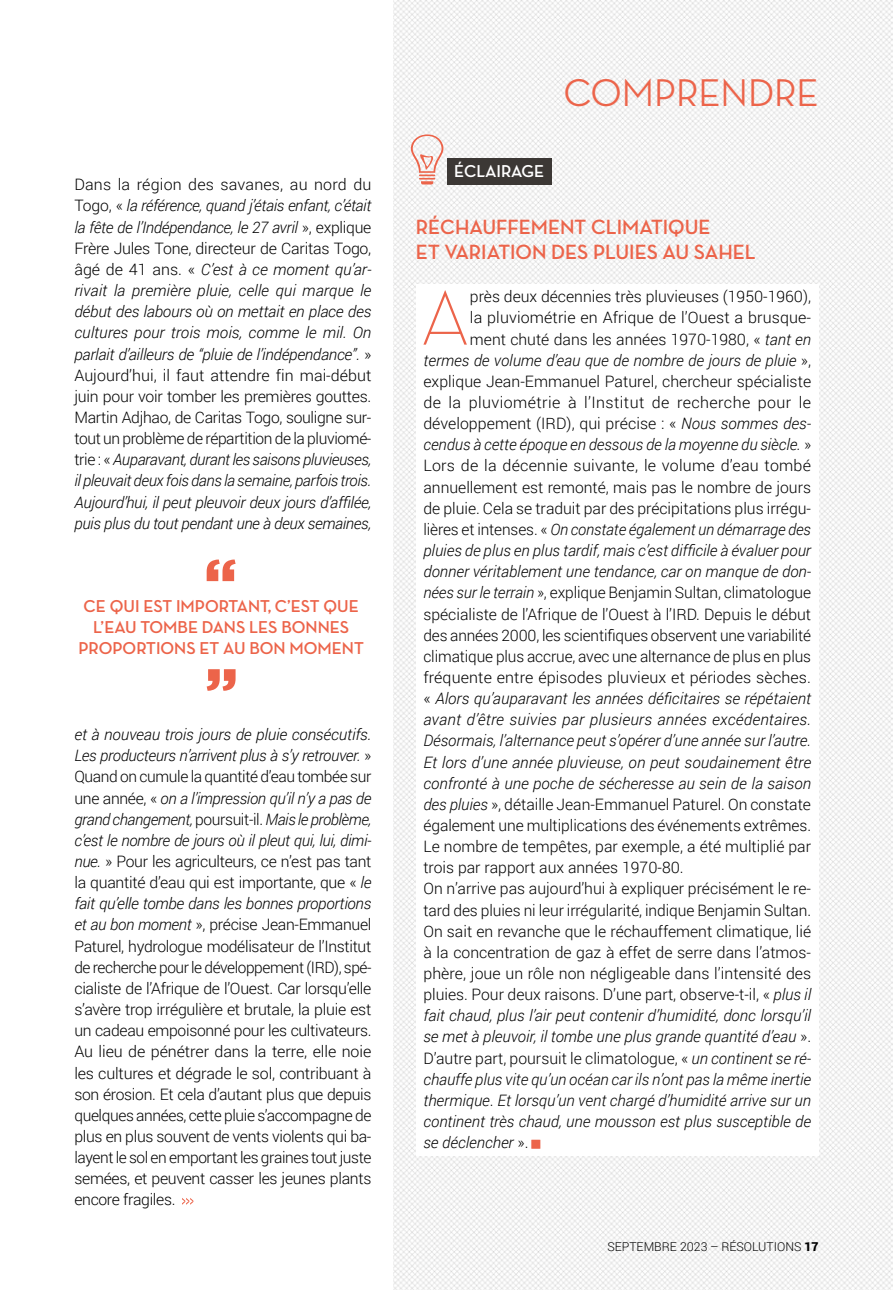
<style>
.page{position:relative;width:893px;height:1290px;background:#fff}
.page>*{position:absolute;margin:0;border:0;box-sizing:border-box;transform-origin:0 0}
.t1{font:300 77.88px "Neutra Disp";color:#ec644a}
.t2{font:500 39.38px "Neutra Disp";color:#ec644a}
.t3{font:700 21px/24.5px "Neutra Disp";color:#ec644a}
.t4{font:700 17.5px/21px "Neutra Disp";color:#ec644a;text-align:center}
.t5{font:700 17.5px "Neutra Disp";letter-spacing:-.005em;color:#fff}
.t6{font:300 15.75px/21.2px "Roboto";color:#000;text-align:justify}
.t7{font:italic 300 15.75px/21.2px "Roboto";color:#000;text-align:justify}
.t8{font:300 15.75px "Roboto";letter-spacing:.025em;color:#000}
.t9{font:300 12.25px "Roboto";color:#000}
.s1{font-style:normal}
.s2{font-style:italic}
.s3{font-weight:900}
</style>
<div class="page">
<img style="left:394px;top:0;width:499px;height:1290px">
<svg style="left:182px;top:1198px;width:11px;height:7px"></svg>
<svg style="left:207px;top:559px;width:29px;height:22px"></svg>
<svg style="left:207px;top:669px;width:29px;height:22px"></svg>
<svg style="left:411px;top:134px;width:32px;height:50px"></svg>
<div style="left:447px;top:158px;width:105px;height:26px;background:#3c3835"></div>
<div style="left:416px;top:284px;width:403px;height:871px;background:#fff"></div>
<p class="t7" style="left:74px;top:174px;width:299px"><span class="s1">Dans la région des savanes, au nord du Togo, «</span> la référence, quand j’étais enfant, c’était la fête de l’Indépendance, le 27 avril <span class="s1">», explique Frère Jules Tone, directeur de Caritas Togo, âgé de 41 ans. «</span> C’est à ce moment qu’ar&shy;rivait la première pluie, celle qui marque le début des labours où on mettait en place des cultures pour trois mois, comme le mil. On parlait d’ailleurs de “pluie de l’indépendance”. <span class="s1">» Aujourd’hui, il faut attendre fin mai-début juin pour voir tomber les premières gouttes.<br>Martin Adjhao, de Caritas Togo, souligne sur&shy;tout un problème de répartition de la pluviomé&shy;trie : «</span> Auparavant, durant les saisons pluvieuses, il pleuvait deux fois dans la semaine, parfois trois.<br>Aujourd’hui, il peut pleuvoir deux jours d’affilée, puis plus du tout pendant une à deux semaines,</p>
<p class="t4" style="left:78px;top:596px;width:287px">CE QUI EST IMPORTANT, C’EST QUE<br>L’EAU TOMBE DANS LES BONNES<br>PROPORTIONS ET AU BON MOMENT</p>
<p class="t6" style="left:74px;top:723px;width:299px"><span class="s2">et à nouveau trois jours de pluie consécutifs.<br>Les producteurs n’arrivent plus à s’y retrouver.</span> » Quand on cumule la quantité d’eau tombée sur une année, « <span class="s2">on a l’impression qu’il n’y a pas de grand changement,</span> poursuit-il. <span class="s2">Mais le problème, c’est le nombre de jours où il pleut qui, lui, dimi&shy;nue.</span> » Pour les agriculteurs, ce n’est pas tant la quantité d’eau qui est importante, que « <span class="s2">le fait qu’elle tombe dans les bonnes proportions et au bon moment</span> », précise Jean-Emmanuel Paturel, hydrologue modélisateur de l’Institut de recherche pour le développement (IRD), spé&shy;cialiste de l’Afrique de l’Ouest. Car lorsqu’elle s’avère trop irrégulière et brutale, la pluie est un cadeau empoisonné pour les cultivateurs.<br>Au lieu de pénétrer dans la terre, elle noie les cultures et dégrade le sol, contribuant à son érosion. Et cela d’autant plus que depuis quelques années, cette pluie s’accompagne de plus en plus souvent de vents violents qui ba&shy;layent le sol en emportant les graines tout juste semées, et peuvent casser les jeunes plants encore fragiles.</p>
<h2 class="t2" style="left:564px;top:71px;width:256px">COMPRENDRE</h2>
<p class="t5" style="left:454px;top:161px;width:92px">ÉCLAIRAGE</p>
<h3 class="t3" style="left:416px;top:215px;width:341px">RÉCHAUFFEMENT CLIMATIQUE<br>ET VARIATION DES PLUIES AU SAHEL</h3>
<h1 class="t1" style="left:420px;top:276px;width:51px">A</h1>
<p class="t6" style="left:470px;top:286px;width:343px">près deux décennies très pluvieuses (1950-1960),</p>
<p class="t6" style="left:470px;top:307px;width:343px">la pluviométrie en Afrique de l’Ouest a brusque-</p>
<p class="t6" style="left:470px;top:328px;width:343px">ment chuté dans les années 1970-1980, « <span class="s2">tant en</span></p>
<p class="t7" style="left:423px;top:349px;width:389px">termes de volume d’eau que de nombre de jours de pluie <span class="s1">»,</span></p>
<p class="t6" style="left:423px;top:370px;width:389px">explique Jean-Emmanuel Paturel, chercheur spécialiste</p>
<p class="t8" style="left:423px;top:391px;width:389px">de la pluviométrie à l’Institut de recherche pour le</p>
<p class="t6" style="left:423px;top:412px;width:389px">développement (IRD), qui précise : « <span class="s2">Nous sommes des-</span></p>
<p class="t7" style="left:423px;top:434px;width:389px">cendus à cette époque en dessous de la moyenne du siècle. <span class="s1">»</span></p>
<p class="t6" style="left:423px;top:455px;width:389px">Lors de la décennie suivante, le volume d’eau tombé</p>
<p class="t6" style="left:423px;top:476px;width:389px">annuellement est remonté, mais pas le nombre de jours</p>
<p class="t6" style="left:423px;top:497px;width:389px">de pluie. Cela se traduit par des précipitations plus irrégu-</p>
<p class="t7" style="left:423px;top:518px;width:389px"><span class="s1">lières et intenses. «</span> On constate également un démarrage des</p>
<p class="t7" style="left:423px;top:539px;width:389px">pluies de plus en plus tardif, mais c’est difficile à évaluer pour</p>
<p class="t7" style="left:423px;top:560px;width:389px">donner véritablement une tendance, car on manque de don-</p>
<p class="t6" style="left:423px;top:582px;width:389px"><span class="s2">nées sur le terrain</span> », explique Benjamin Sultan, climatologue</p>
<p class="t6" style="left:423px;top:603px;width:389px">spécialiste de l’Afrique de l’Ouest à l’IRD. Depuis le début</p>
<p class="t6" style="left:423px;top:624px;width:389px">des années 2000, les scientifiques observent une variabilité</p>
<p class="t6" style="left:423px;top:645px;width:389px">climatique plus accrue, avec une alternance de plus en plus</p>
<p class="t6" style="left:423px;top:666px;width:389px">fréquente entre épisodes pluvieux et périodes sèches.</p>
<p class="t7" style="left:423px;top:687px;width:389px"><span class="s1">«</span> Alors qu’auparavant les années déficitaires se répétaient</p>
<p class="t7" style="left:423px;top:708px;width:389px">avant d’être suivies par plusieurs années excédentaires.</p>
<p class="t7" style="left:423px;top:730px;width:389px">Désormais, l’alternance peut s’opérer d’une année sur l’autre.</p>
<p class="t7" style="left:423px;top:751px;width:389px">Et lors d’une année pluvieuse, on peut soudainement être</p>
<p class="t7" style="left:423px;top:772px;width:389px">confronté à une poche de sécheresse au sein de la saison</p>
<p class="t6" style="left:423px;top:793px;width:389px"><span class="s2">des pluies</span> », détaille Jean-Emmanuel Paturel. On constate</p>
<p class="t6" style="left:423px;top:814px;width:389px">également une multiplications des événements extrêmes.</p>
<p class="t6" style="left:423px;top:835px;width:389px">Le nombre de tempêtes, par exemple, a été multiplié par</p>
<p class="t6" style="left:423px;top:856px;width:262px">trois par rapport aux années 1970-80.</p>
<p class="t6" style="left:423px;top:877px;width:389px">On n’arrive pas aujourd’hui à expliquer précisément le re-</p>
<p class="t6" style="left:423px;top:899px;width:389px">tard des pluies ni leur irrégularité, indique Benjamin Sultan.</p>
<p class="t6" style="left:423px;top:920px;width:389px">On sait en revanche que le réchauffement climatique, lié</p>
<p class="t6" style="left:423px;top:941px;width:389px">à la concentration de gaz à effet de serre dans l’atmos-</p>
<p class="t6" style="left:423px;top:962px;width:389px">phère, joue un rôle non négligeable dans l’intensité des</p>
<p class="t6" style="left:423px;top:983px;width:389px">pluies. Pour deux raisons. D’une part, observe-t-il, « <span class="s2">plus il</span></p>
<p class="t7" style="left:423px;top:1004px;width:389px">fait chaud, plus l’air peut contenir d’humidité, donc lorsqu’il</p>
<p class="t7" style="left:423px;top:1025px;width:389px">se met à pleuvoir, il tombe une plus grande quantité d’eau <span class="s1">».</span></p>
<p class="t6" style="left:423px;top:1047px;width:389px">D’autre part, poursuit le climatologue, « <span class="s2">un continent se ré-</span></p>
<p class="t7" style="left:423px;top:1068px;width:389px">chauffe plus vite qu’un océan car ils n’ont pas la même inertie</p>
<p class="t7" style="left:423px;top:1089px;width:389px">thermique<span class="s1">.</span> Et lorsqu’un vent chargé d’humidité arrive sur un</p>
<p class="t7" style="left:423px;top:1110px;width:389px">continent très chaud, une mousson est plus susceptible de</p>
<p class="t7" style="left:423px;top:1131px;width:107px">se déclencher <span class="s1">».</span></p>
<p class="t9" style="left:607px;top:1238px;width:213px">SEPTEMBRE 2023 – RÉSOLUTIONS <span class="s3">17</span></p>
</div>
